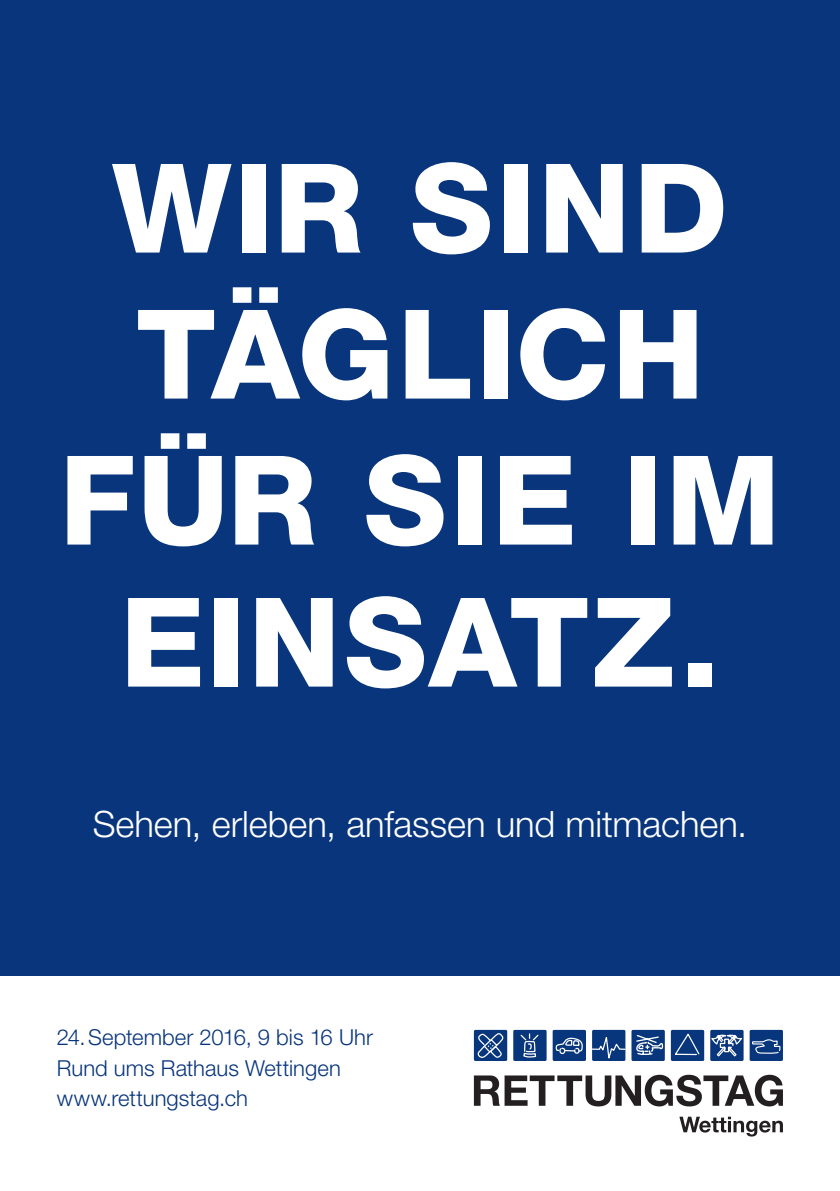
<style>
.page{position:relative;width:840px;height:1191px;background:#fff}
.page>*{position:absolute;margin:0;border:0;box-sizing:border-box;transform-origin:0 0}
.t1{font:800 124px/144.6px "Helvetica Neue LT Std";letter-spacing:.02em;color:#fff;text-align:center}
.t2{font:300 36.4px "Helvetica Neue LT Std";letter-spacing:-.005em;color:#fff}
.t3{font:300 22px/30.4px "Helvetica Neue LT Std";color:#08357c}
</style>
<div class="page">
<div style="left:0;top:0;width:839px;height:975px;background:#08357c"></div>
<div style="left:670px;top:1030px;width:33px;height:31px;background:#08367c;border-radius:2px"></div>
<div style="left:591px;top:1030px;width:34px;height:31px;background:#08367c;border-radius:2px"></div>
<div style="left:552px;top:1030px;width:33px;height:31px;background:#08367c;border-radius:2px"></div>
<div style="left:513px;top:1030px;width:33px;height:31px;background:#08367c"></div>
<div style="left:473px;top:1030px;width:34px;height:31px;background:#08367c"></div>
<div style="left:709px;top:1030px;width:34px;height:31px;background:#08367c;border-radius:2px"></div>
<div style="left:749px;top:1030px;width:33px;height:31px;background:#08367c;border-radius:2px"></div>
<div style="left:631px;top:1030px;width:33px;height:31px;background:#08367c;border-radius:2px"></div>
<svg style="left:473px;top:1031px;width:309px;height:106px"></svg>
<h1 class="t1" style="left:59px;top:136px;width:722px">WIR SIND<br>TÄGLICH<br>FÜR SIE IM<br>EINSATZ.</h1>
<h2 class="t2" style="left:93px;top:801px;width:655px">Sehen, erleben, anfassen und mitmachen.</h2>
<p class="t3" style="left:57px;top:1021px;width:317px">24.September 2016, 9 bis 16 Uhr<br>Rund ums Rathaus Wettingen www.rettungstag.ch</p>
</div>
